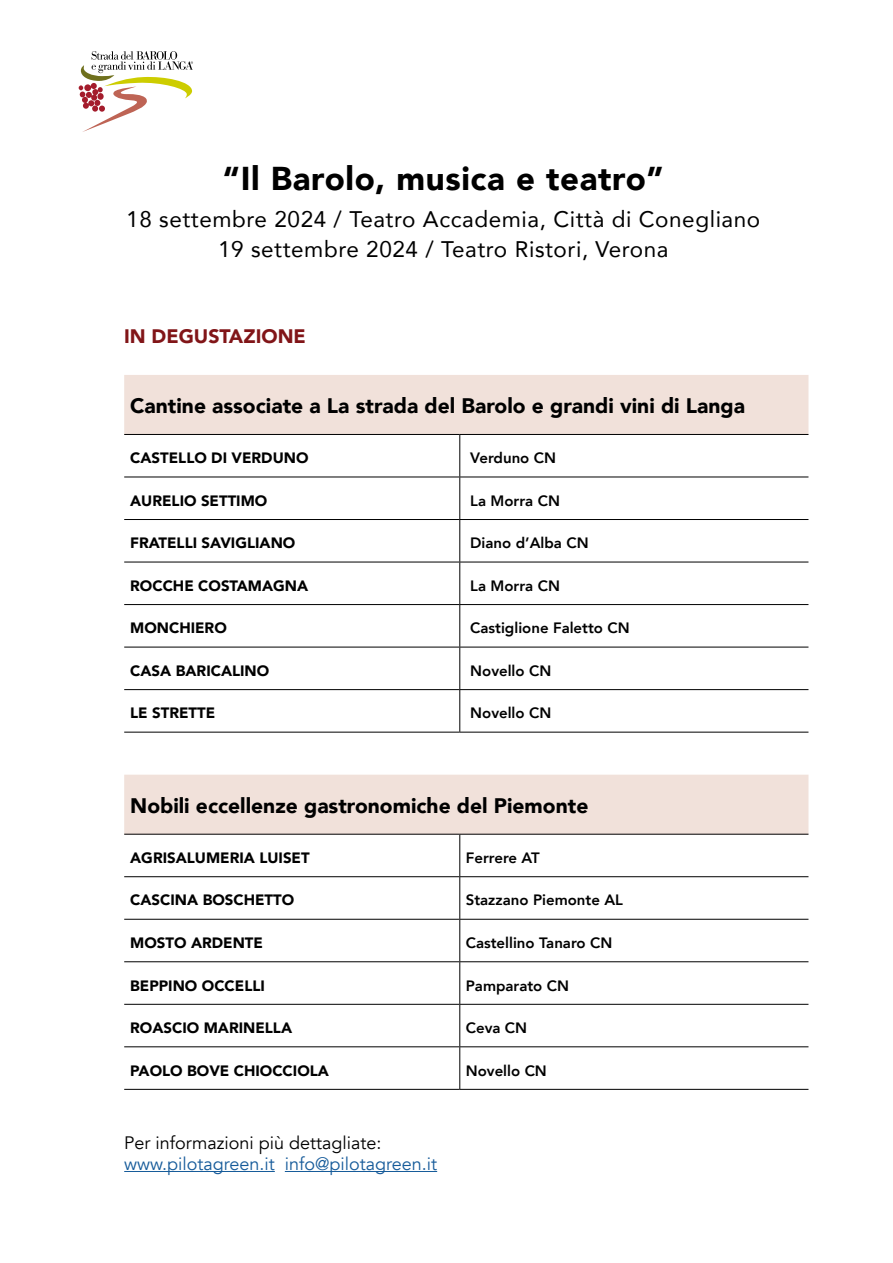
<style>
.page{position:relative;width:893px;height:1263px;background:#fff}
.page>*{position:absolute;margin:0;border:0;box-sizing:border-box;transform-origin:0 0}
.t1{font:900 33px "Avenir";letter-spacing:.02em;color:#000}
.t2{font:22.5px/30px "Avenir";letter-spacing:.025em;color:#000;text-align:center}
.t3{font:900 21px "Avenir";color:#000}
.t4{font:900 19.5px "Avenir";color:#811518}
.t5{font:18px "Avenir";color:#165b9a}
.t6{font:18px "Avenir";color:#000}
.t7{font:900 15px "Avenir";color:#000}
.t8{font:800 15px "Avenir";color:#000}
</style>
<div class="page">
<svg style="left:79px;top:51px;width:114px;height:81px"></svg>
<hr style="left:124px;top:1171px;width:151px;height:1px;background:#165b9a">
<hr style="left:285px;top:1171px;width:152px;height:1px;background:#165b9a">
<svg style="left:124px;top:375px;width:684px;height:459px"></svg>
<hr style="left:124px;top:434px;width:336px;height:1px;background:#000">
<hr style="left:460px;top:434px;width:348px;height:1px;background:#000">
<hr style="left:459px;top:435px;width:1px;height:42px;background:#000">
<hr style="left:124px;top:477px;width:336px;height:1px;background:#000">
<hr style="left:460px;top:477px;width:348px;height:1px;background:#000">
<hr style="left:459px;top:477px;width:1px;height:42px;background:#000">
<hr style="left:124px;top:519px;width:336px;height:1px;background:#000">
<hr style="left:460px;top:519px;width:348px;height:1px;background:#000">
<hr style="left:459px;top:520px;width:1px;height:42px;background:#000">
<hr style="left:124px;top:562px;width:336px;height:1px;background:#000">
<hr style="left:460px;top:562px;width:348px;height:1px;background:#000">
<hr style="left:459px;top:562px;width:1px;height:42px;background:#000">
<hr style="left:124px;top:604px;width:336px;height:1px;background:#000">
<hr style="left:460px;top:604px;width:348px;height:1px;background:#000">
<hr style="left:459px;top:605px;width:1px;height:42px;background:#000">
<hr style="left:124px;top:647px;width:336px;height:1px;background:#000">
<hr style="left:460px;top:647px;width:348px;height:1px;background:#000">
<hr style="left:459px;top:647px;width:1px;height:42px;background:#000">
<hr style="left:124px;top:689px;width:336px;height:1px;background:#000">
<hr style="left:460px;top:689px;width:348px;height:1px;background:#000">
<hr style="left:459px;top:690px;width:1px;height:42px;background:#000">
<hr style="left:124px;top:732px;width:336px;height:1px;background:#000">
<hr style="left:460px;top:732px;width:348px;height:1px;background:#000">
<hr style="left:124px;top:834px;width:336px;height:1px;background:#000">
<hr style="left:460px;top:834px;width:348px;height:1px;background:#000">
<hr style="left:459px;top:834px;width:1px;height:42px;background:#000">
<hr style="left:124px;top:876px;width:336px;height:1px;background:#000">
<hr style="left:460px;top:876px;width:348px;height:1px;background:#000">
<hr style="left:459px;top:877px;width:1px;height:42px;background:#000">
<hr style="left:124px;top:919px;width:336px;height:1px;background:#000">
<hr style="left:460px;top:919px;width:348px;height:1px;background:#000">
<hr style="left:459px;top:920px;width:1px;height:41px;background:#000">
<hr style="left:124px;top:961px;width:336px;height:1px;background:#000">
<hr style="left:460px;top:961px;width:348px;height:1px;background:#000">
<hr style="left:459px;top:962px;width:1px;height:42px;background:#000">
<hr style="left:124px;top:1004px;width:336px;height:1px;background:#000">
<hr style="left:460px;top:1004px;width:348px;height:1px;background:#000">
<hr style="left:459px;top:1005px;width:1px;height:41px;background:#000">
<hr style="left:124px;top:1046px;width:336px;height:1px;background:#000">
<hr style="left:460px;top:1046px;width:348px;height:1px;background:#000">
<hr style="left:459px;top:1047px;width:1px;height:42px;background:#000">
<hr style="left:124px;top:1089px;width:336px;height:1px;background:#000">
<hr style="left:460px;top:1089px;width:348px;height:1px;background:#000">
<h1 class="t1" style="left:223px;top:150px;width:442px">“Il Barolo, musica e teatro”</h1>
<h2 class="t2" style="left:126px;top:204px;width:636px">18 settembre 2024 / Teatro Accademia, Città di Conegliano<br>19 settembre 2024 / Teatro Ristori, Verona</h2>
<h3 class="t4" style="left:124px;top:320px;width:183px">IN DEGUSTAZIONE</h3>
<h3 class="t3" style="left:130px;top:388px;width:616px">Cantine associate a La strada del Barolo e grandi vini di Langa</h3>
<p class="t7" style="left:130px;top:445px;width:180px">CASTELLO DI VERDUNO</p>
<p class="t8" style="left:470px;top:446px;width:87px">Verduno CN</p>
<p class="t7" style="left:130px;top:488px;width:139px">AURELIO SETTIMO</p>
<p class="t8" style="left:470px;top:489px;width:91px">La Morra CN</p>
<p class="t7" style="left:130px;top:530px;width:167px">FRATELLI SAVIGLIANO</p>
<p class="t8" style="left:470px;top:531px;width:120px">Diano d’Alba CN</p>
<p class="t7" style="left:130px;top:573px;width:180px">ROCCHE COSTAMAGNA</p>
<p class="t8" style="left:470px;top:574px;width:91px">La Morra CN</p>
<p class="t7" style="left:130px;top:615px;width:98px">MONCHIERO</p>
<p class="t8" style="left:470px;top:616px;width:161px">Castiglione Faletto CN</p>
<p class="t7" style="left:130px;top:658px;width:141px">CASA BARICALINO</p>
<p class="t8" style="left:470px;top:659px;width:83px">Novello CN</p>
<p class="t7" style="left:130px;top:700px;width:87px">LE STRETTE</p>
<p class="t8" style="left:470px;top:701px;width:83px">Novello CN</p>
<h3 class="t3" style="left:130px;top:787px;width:460px">Nobili eccellenze gastronomiche del Piemonte</h3>
<p class="t7" style="left:130px;top:845px;width:181px">AGRISALUMERIA LUISET</p>
<p class="t8" style="left:466px;top:846px;width:75px">Ferrere AT</p>
<p class="t7" style="left:130px;top:887px;width:166px">CASCINA BOSCHETTO</p>
<p class="t8" style="left:466px;top:888px;width:159px">Stazzano Piemonte AL</p>
<p class="t7" style="left:130px;top:930px;width:134px">MOSTO ARDENTE</p>
<p class="t8" style="left:466px;top:931px;width:148px">Castellino Tanaro CN</p>
<p class="t7" style="left:130px;top:972px;width:136px">BEPPINO OCCELLI</p>
<p class="t8" style="left:466px;top:974px;width:105px">Pamparato CN</p>
<p class="t7" style="left:130px;top:1015px;width:163px">ROASCIO MARINELLA</p>
<p class="t8" style="left:466px;top:1016px;width:63px">Ceva CN</p>
<p class="t7" style="left:130px;top:1057px;width:200px">PAOLO BOVE CHIOCCIOLA</p>
<p class="t8" style="left:466px;top:1059px;width:83px">Novello CN</p>
<p class="t6" style="left:124px;top:1131px;width:259px">Per informazioni più dettagliate:</p>
<p class="t5" style="left:124px;top:1153px;width:314px">www.pilotagreen.it info@pilotagreen.it</p>
</div>
